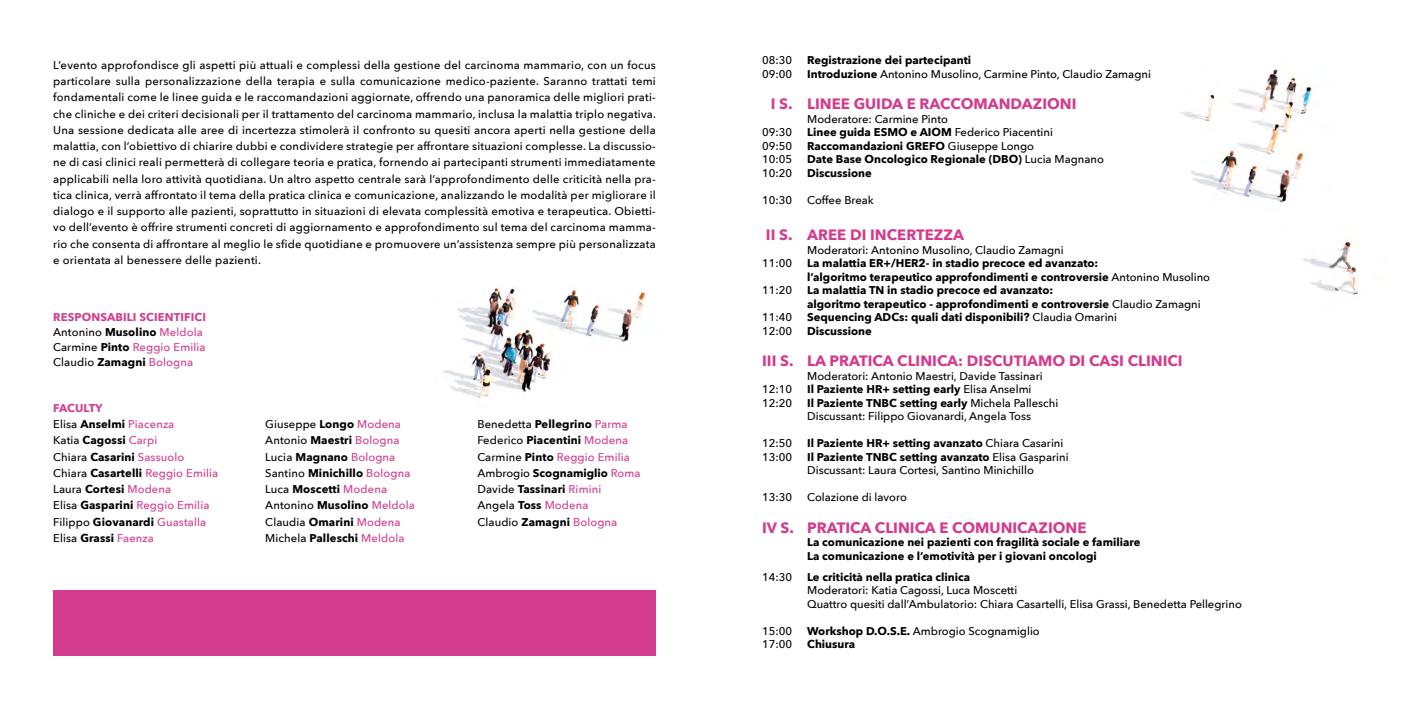
<style>
.page{position:relative;width:1418px;height:709px;background:#fff}
.page>*{position:absolute;margin:0;border:0;box-sizing:border-box;transform-origin:0 0}
.t1{font:700 15px "Avenir Next";color:#d33c8e}
.t2{font:500 11.25px/16.2px "Avenir Next";color:#000}
.t3{font:700 11.25px/16.2px "Avenir Next";color:#000}
.t4{font:500 11.25px/16.2px "Avenir Next";letter-spacing:.01em;color:#d33c8e}
.s1{font-weight:700}
.s2{font-weight:500}
.s3{color:#000}
.s4{font-weight:700;color:#000}
.s5{font-weight:500;color:#d33c8e}
</style>
<div class="page">
<img style="left:1179px;top:69px;width:180px;height:226px">
<img style="left:442px;top:288px;width:204px;height:111px">
<div style="left:53px;top:590px;width:603px;height:66px;background:#d33c8e"></div>
<p class="t2" style="left:53px;top:57px;width:604px;text-align:justify">L’evento approfondisce gli aspetti più attuali e complessi della gestione del carcinoma mammario, con un focus particolare sulla personalizzazione della terapia e sulla comunicazione medico-paziente. Saranno trattati temi fondamentali come le linee guida e le raccomandazioni aggiornate, offrendo una panoramica delle migliori prati&shy;che cliniche e dei criteri decisionali per il trattamento del carcinoma mammario, inclusa la malattia triplo negativa.<br>Una sessione dedicata alle aree di incertezza stimolerà il confronto su quesiti ancora aperti nella gestione della malattia, con l’obiettivo di chiarire dubbi e condividere strategie per affrontare situazioni complesse. La discussio&shy;ne di casi clinici reali permetterà di collegare teoria e pratica, fornendo ai partecipanti strumenti immediatamente applicabili nella loro attività quotidiana. Un altro aspetto centrale sarà l’approfondimento delle criticità nella pra&shy;tica clinica, verrà affrontato il tema della pratica clinica e comunicazione, analizzando le modalità per migliorare il dialogo e il supporto alle pazienti, soprattutto in situazioni di elevata complessità emotiva e terapeutica. Obietti&shy;vo dell’evento è offrire strumenti concreti di aggiornamento e approfondimento sul tema del carcinoma mamma&shy;rio che consenta di affrontare al meglio le sfide quotidiane e promuovere un’assistenza sempre più personalizzata e orientata al benessere delle pazienti.</p>
<p class="t2" style="left:762px;top:52px;width:32px">08:30</p>
<p class="t3" style="left:807px;top:52px;width:165px">Registrazione dei partecipanti</p>
<p class="t2" style="left:762px;top:66px;width:32px">09:00</p>
<p class="t2" style="left:807px;top:66px;width:345px"><span class="s1">Introduzione</span> Antonino Musolino, Carmine Pinto, Claudio Zamagni</p>
<h1 class="t1" style="left:770px;top:95px;width:307px">I S. LINEE GUIDA E RACCOMANDAZIONI</h1>
<p class="t2" style="left:807px;top:111px;width:142px">Moderatore: Carmine Pinto</p>
<p class="t2" style="left:762px;top:124px;width:32px">09:30</p>
<p class="t3" style="left:807px;top:124px;width:247px">Linee guida ESMO e AIOM <span class="s2">Federico Piacentini</span></p>
<p class="t2" style="left:762px;top:138px;width:32px">09:50</p>
<p class="t3" style="left:807px;top:138px;width:228px">Raccomandazioni GREFO <span class="s2">Giuseppe Longo</span></p>
<p class="t2" style="left:762px;top:151px;width:32px">10:05</p>
<p class="t3" style="left:807px;top:151px;width:298px">Date Base Oncologico Regionale (DBO) <span class="s2">Lucia Magnano</span></p>
<p class="t2" style="left:762px;top:165px;width:32px">10:20</p>
<p class="t3" style="left:807px;top:165px;width:66px">Discussione</p>
<p class="t2" style="left:762px;top:192px;width:32px">10:30</p>
<p class="t2" style="left:807px;top:192px;width:68px">Coffee Break</p>
<h1 class="t1" style="left:766px;top:225px;width:199px">II S. AREE DI INCERTEZZA</h1>
<p class="t2" style="left:807px;top:241px;width:258px">Moderatori: Antonino Musolino, Claudio Zamagni</p>
<p class="t2" style="left:762px;top:255px;width:32px">11:00</p>
<p class="t3" style="left:807px;top:256px;width:404px;line-height:13.5px">La malattia ER+/HER2- in stadio precoce ed avanzato:<br>l’algoritmo terapeutico approfondimenti e controversie <span class="s2">Antonino Musolino</span></p>
<p class="t2" style="left:762px;top:282px;width:32px">11:20</p>
<p class="t3" style="left:807px;top:283px;width:395px;line-height:13.5px">La malattia TN in stadio precoce ed avanzato:<br>algoritmo terapeutico - approfondimenti e controversie <span class="s2">Claudio Zamagni</span></p>
<p class="t2" style="left:762px;top:309px;width:32px">11:40</p>
<p class="t3" style="left:807px;top:309px;width:311px">Sequencing ADCs: quali dati disponibili? <span class="s2">Claudia Omarini</span></p>
<p class="t2" style="left:762px;top:322px;width:32px">12:00</p>
<p class="t3" style="left:807px;top:322px;width:66px">Discussione</p>
<h1 class="t1" style="left:762px;top:351px;width:422px">III S. LA PRATICA CLINICA: DISCUTIAMO DI CASI CLINICI</h1>
<p class="t2" style="left:807px;top:367px;width:237px">Moderatori: Antonio Maestri, Davide Tassinari</p>
<p class="t2" style="left:762px;top:381px;width:32px">12:10</p>
<p class="t3" style="left:807px;top:381px;width:226px">Il Paziente HR+ setting early <span class="s2">Elisa Anselmi</span></p>
<p class="t2" style="left:762px;top:394px;width:32px">12:20</p>
<p class="t2" style="left:807px;top:396px;width:253px;line-height:13.5px"><span class="s1">Il Paziente TNBC setting early</span> Michela Palleschi<br>Discussant: Filippo Giovanardi, Angela Toss</p>
<p class="t2" style="left:762px;top:435px;width:32px">12:50</p>
<p class="t3" style="left:807px;top:435px;width:258px">Il Paziente HR+ setting avanzato <span class="s2">Chiara Casarini</span></p>
<p class="t2" style="left:762px;top:448px;width:32px">13:00</p>
<p class="t2" style="left:807px;top:450px;width:263px;line-height:13.5px"><span class="s1">Il Paziente TNBC setting avanzato</span> Elisa Gasparini<br>Discussant: Laura Cortesi, Santino Minichillo</p>
<p class="t2" style="left:762px;top:489px;width:32px">13:30</p>
<p class="t2" style="left:807px;top:489px;width:101px">Colazione di lavoro</p>
<h1 class="t1" style="left:762px;top:518px;width:326px">IV S. PRATICA CLINICA E COMUNICAZIONE</h1>
<p class="t3" style="left:807px;top:535px;width:335px;line-height:13.5px">La comunicazione nei pazienti con fragilità sociale e familiare<br>La comunicazione e l’emotività per i giovani oncologi</p>
<p class="t2" style="left:762px;top:568px;width:32px">14:30</p>
<p class="t3" style="left:807px;top:568px;width:164px">Le criticità nella pratica clinica</p>
<p class="t2" style="left:807px;top:583px;width:436px;line-height:13.5px">Moderatori: Katia Cagossi, Luca Moscetti<br>Quattro quesiti dall’Ambulatorio: Chiara Casartelli, Elisa Grassi, Benedetta Pellegrino</p>
<p class="t2" style="left:762px;top:622px;width:32px">15:00</p>
<p class="t2" style="left:807px;top:622px;width:234px"><span class="s1">Workshop D.O.S.E.</span> Ambrogio Scognamiglio</p>
<p class="t2" style="left:762px;top:636px;width:32px">17:00</p>
<p class="t3" style="left:807px;top:636px;width:49px">Chiusura</p>
<p class="t4" style="left:53px;top:310px;width:154px;line-height:15px"><span class="s1">RESPONSABILI SCIENTIFICI<br></span><span class="s3">Antonino</span> <span class="s4">Musolino</span> Meldola<br><span class="s3">Carmine</span> <span class="s4">Pinto</span> Reggio Emilia<br><span class="s3">Claudio</span> <span class="s4">Zamagni</span> Bologna</p>
<p class="t4" style="left:53px;top:400px;width:167px"><span class="s1">FACULTY<br></span><span class="s3">Elisa</span> <span class="s4">Anselmi</span> Piacenza<br><span class="s3">Katia</span> <span class="s4">Cagossi</span> Carpi<br><span class="s3">Chiara</span> <span class="s4">Casarini</span> Sassuolo<br><span class="s3">Chiara</span> <span class="s4">Casartelli</span> Reggio Emilia<br><span class="s3">Laura</span> <span class="s4">Cortesi</span> Modena<br><span class="s3">Elisa</span> <span class="s4">Gasparini</span> Reggio Emilia<br><span class="s3">Filippo</span> <span class="s4">Giovanardi</span> Guastalla<br><span class="s3">Elisa</span> <span class="s4">Grassi</span> Faenza</p>
<p class="t3" style="left:265px;top:416px;width:151px"><span class="s2">Giuseppe</span> Longo <span class="s5">Modena<br></span><span class="s2">Antonio</span> Maestri <span class="s5">Bologna<br></span><span class="s2">Lucia</span> Magnano <span class="s5">Bologna<br></span><span class="s2">Santino</span> Minichillo <span class="s5">Bologna<br></span><span class="s2">Luca</span> Moscetti <span class="s5">Modena<br></span><span class="s2">Antonino</span> Musolino <span class="s5">Meldola<br></span><span class="s2">Claudia</span> Omarini <span class="s5">Modena<br></span><span class="s2">Michela</span> Palleschi <span class="s5">Meldola</span></p>
<p class="t3" style="left:477px;top:416px;width:165px"><span class="s2">Benedetta</span> Pellegrino <span class="s5">Parma<br></span><span class="s2">Federico</span> Piacentini <span class="s5">Modena<br></span><span class="s2">Carmine</span> Pinto <span class="s5">Reggio Emilia<br></span><span class="s2">Ambrogio</span> Scognamiglio <span class="s5">Roma<br></span><span class="s2">Davide</span> Tassinari <span class="s5">Rimini<br></span><span class="s2">Angela</span> Toss <span class="s5">Modena<br></span><span class="s2">Claudio</span> Zamagni <span class="s5">Bologna</span></p>
</div>
